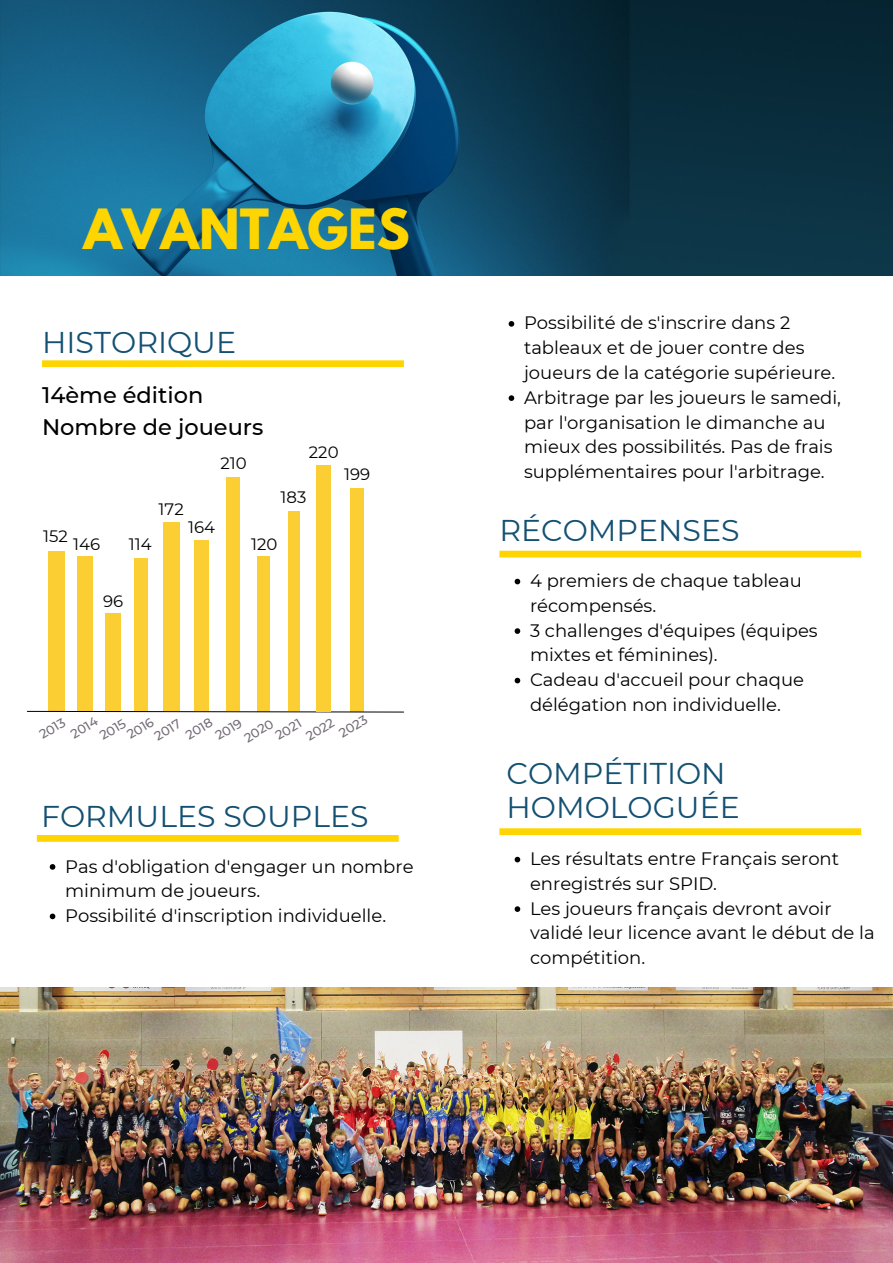
<style>
.page{position:relative;width:893px;height:1263px;background:#fff}
.page>*{position:absolute;margin:0;border:0;box-sizing:border-box;transform-origin:0 0}
.t1{font:700 49.12px "League Spartan";color:#fed501}
.t2{font:30px/33.2px "Montserrat";color:#135072}
.t3{font:500 22.5px/31.5px "Montserrat";color:#000}
.t4{font:18px/24.8px "Montserrat";color:#000}
.t5{font:16.5px "Montserrat";color:#000}
.t6{font:500 12.75px "Montserrat";color:#746c78}
</style>
<div class="page">
<img style="left:0;top:0;width:893px;height:276px">
<img style="left:0;top:987px;width:893px;height:276px">
<div style="left:42px;top:360px;width:362px;height:7px;background:#fed501"></div>
<div style="left:37px;top:835px;width:362px;height:7px;background:#fed501"></div>
<div style="left:499px;top:551px;width:362px;height:6px;background:#fed501"></div>
<svg style="left:508px;top:321px;width:6px;height:6px"></svg>
<svg style="left:508px;top:395px;width:6px;height:6px"></svg>
<svg style="left:514px;top:857px;width:6px;height:5px"></svg>
<svg style="left:514px;top:906px;width:6px;height:6px"></svg>
<div style="left:105px;top:613px;width:16px;height:98px;background:#fbce33"></div>
<div style="left:134px;top:558px;width:13px;height:153px;background:#fbce33"></div>
<div style="left:226px;top:558px;width:14px;height:152px;background:#fbce33"></div>
<div style="left:48px;top:551px;width:16px;height:160px;background:#fbce33"></div>
<div style="left:77px;top:556px;width:15px;height:155px;background:#fbce33"></div>
<div style="left:163px;top:522px;width:16px;height:188px;background:#fbce33"></div>
<div style="left:226px;top:478px;width:14px;height:155px;background:#fbce33"></div>
<div style="left:257px;top:556px;width:13px;height:155px;background:#fbce33"></div>
<div style="left:350px;top:488px;width:14px;height:223px;background:#fbce33"></div>
<svg style="left:27px;top:711px;width:377px;height:2px"></svg>
<svg style="left:50px;top:864px;width:5px;height:6px"></svg>
<svg style="left:50px;top:913px;width:5px;height:6px"></svg>
<svg style="left:514px;top:579px;width:6px;height:5px"></svg>
<svg style="left:514px;top:628px;width:6px;height:6px"></svg>
<svg style="left:514px;top:678px;width:6px;height:5px"></svg>
<div style="left:499px;top:828px;width:362px;height:7px;background:#fed501"></div>
<div style="left:316px;top:465px;width:15px;height:246px;background:#fbce33"></div>
<div style="left:194px;top:541px;width:15px;height:170px;background:#fbce33"></div>
<div style="left:287px;top:511px;width:12px;height:199px;background:#fbce33"></div>
<h4 class="t1" style="left:84px;top:205px;width:328px">AVANTAGES</h4>
<h2 class="t2" style="left:42px;top:325px;width:196px">HISTORIQUE</h2>
<h4 class="t3" style="left:42px;top:379px;width:223px">14ème édition<br>Nombre de joueurs</h4>
<p class="t5" style="left:159px;top:499px;width:27px">172</p>
<p class="t5" style="left:220px;top:453px;width:28px">210</p>
<p class="t5" style="left:309px;top:442px;width:31px">220</p>
<h2 class="t5" style="left:281px;top:487px;width:27px">183</h2>
<p class="t5" style="left:344px;top:464px;width:28px">199</p>
<h4 class="t5" style="left:43px;top:526px;width:26px">152</h4>
<h4 class="t5" style="left:73px;top:534px;width:28px">146</h4>
<p class="t5" style="left:129px;top:534px;width:24px">114</p>
<h4 class="t5" style="left:103px;top:591px;width:22px">96</h4>
<p class="t5" style="left:188px;top:517px;width:28px">164</p>
<p class="t5" style="left:251px;top:534px;width:28px">120</p>
<p class="t6" style="left:336px;top:727px;width:32px;rotate:-31deg">2023</p>
<p class="t6" style="left:36px;top:729px;width:29px;rotate:-31deg">2013</p>
<p class="t6" style="left:68px;top:728px;width:31px;rotate:-31deg">2014</p>
<p class="t6" style="left:124px;top:729px;width:30px;rotate:-31deg">2016</p>
<p class="t6" style="left:151px;top:730px;width:30px;rotate:-31deg">2017</p>
<p class="t6" style="left:97px;top:730px;width:29px;rotate:-31deg">2015</p>
<p class="t6" style="left:183px;top:729px;width:30px;rotate:-31deg">2018</p>
<p class="t6" style="left:213px;top:730px;width:30px;rotate:-31deg">2019</p>
<p class="t6" style="left:272px;top:730px;width:29px;rotate:-31deg">2021</p>
<p class="t6" style="left:303px;top:730px;width:32px;rotate:-31deg">2022</p>
<p class="t6" style="left:241px;top:732px;width:33px;rotate:-31deg">2020</p>
<p class="t2" style="left:41px;top:800px;width:329px">FORMULES SOUPLES</p>
<h2 class="t4" style="left:65px;top:854px;width:350px">Pas d'obligation d'engager un nombre minimum de joueurs.</h2>
<p class="t4" style="left:65px;top:903px;width:322px">Possibilité d'inscription individuelle.</p>
<h4 class="t4" style="left:524px;top:311px;width:313px">Possibilité de s'inscrire dans 2 tableaux et de jouer contre des joueurs de la catégorie supérieure.</h4>
<h4 class="t4" style="left:524px;top:385px;width:318px">Arbitrage par les joueurs le samedi, par l'organisation le dimanche au mieux des possibilités. Pas de frais supplémentaires pour l'arbitrage.</h4>
<h3 class="t2" style="left:499px;top:514px;width:242px">RÉCOMPENSES</h3>
<p class="t4" style="left:530px;top:568px;width:273px">4 premiers de chaque tableau récompensés.</p>
<p class="t4" style="left:530px;top:618px;width:289px">3 challenges d'équipes (équipes mixtes et féminines).</p>
<h2 class="t4" style="left:530px;top:667px;width:275px">Cadeau d'accueil pour chaque délégation non individuelle.</h2>
<h4 class="t2" style="left:506px;top:757px;width:235px">COMPÉTITION<br>HOMOLOGUÉE</h4>
<h4 class="t4" style="left:530px;top:846px;width:310px">Les résultats entre Français seront enregistrés sur SPID.</h4>
<h4 class="t4" style="left:530px;top:896px;width:346px">Les joueurs français devront avoir validé leur licence avant le début de la compétition.</h4>
</div>
